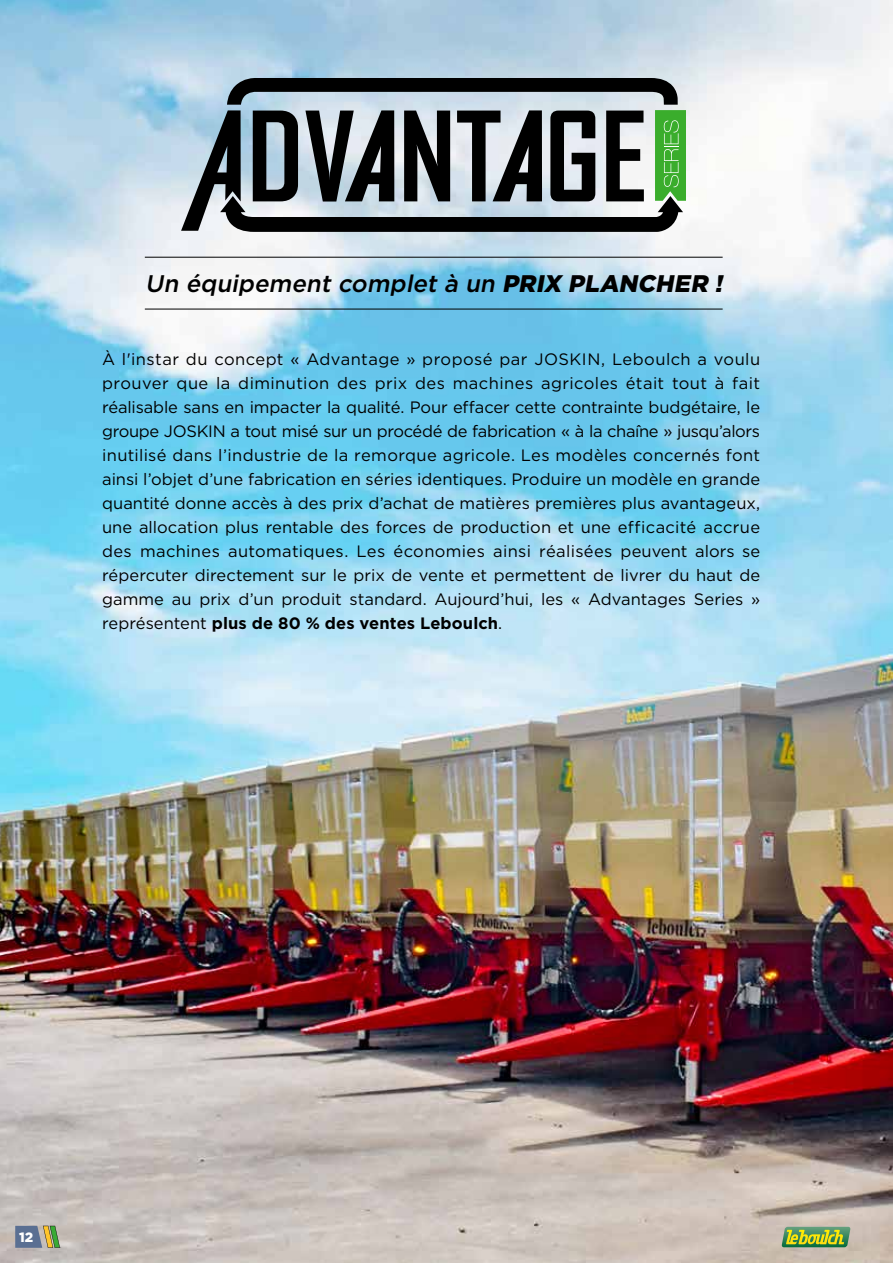
<style>
.page{position:relative;width:893px;height:1263px;background:#fff}
.page>*{position:absolute;margin:0;border:0;box-sizing:border-box;transform-origin:0 0}
.t1{font:italic 500 24px "Gotham";color:#000}
.t2{font:16.5px/24px "Gotham";color:#000;text-align:justify}
.t3{font:900 13.5px "Gotham";color:#fff}
.s1{font-weight:900}
.s2{font-weight:700}
</style>
<div class="page">
<img style="left:0;top:0;width:893px;height:1263px">
<svg style="left:181px;top:78px;width:505px;height:154px;background:#6e7879"></svg>
<svg style="left:782px;top:1227px;width:68px;height:20px"></svg>
<svg style="left:15px;top:1226px;width:46px;height:22px"></svg>
<hr style="left:145px;top:309px;width:578px;height:1px;background:#000">
<hr style="left:145px;top:257px;width:578px;height:1px;background:#000">
<h1 class="t1" style="left:145px;top:270px;width:583px">Un équipement complet à un <span class="s1">PRIX PLANCHER !</span></h1>
<p class="t2" style="left:102px;top:347px;width:660px">À l'instar du concept « Advantage » proposé par JOSKIN, Leboulch a voulu prouver que la diminution des prix des machines agricoles était tout à fait réalisable sans en impacter la qualité. Pour effacer cette contrainte budgétaire, le groupe JOSKIN a tout misé sur un procédé de fabrication « à la chaîne » jusqu’alors inutilisé dans l’industrie de la remorque agricole. Les modèles concernés font ainsi l’objet d’une fabrication en séries identiques. Produire un modèle en grande quantité donne accès à des prix d’achat de matières premières plus avantageux, une allocation plus rentable des forces de production et une efficacité accrue des machines automatiques. Les économies ainsi réalisées peuvent alors se répercuter directement sur le prix de vente et permettent de livrer du haut de gamme au prix d’un produit standard. Aujourd’hui, les « Advantages Series » représentent <span class="s2">plus de 80 % des ventes Leboulch</span>.</p>
<p class="t3" style="left:19px;top:1229px;width:16px">12</p>
</div>
